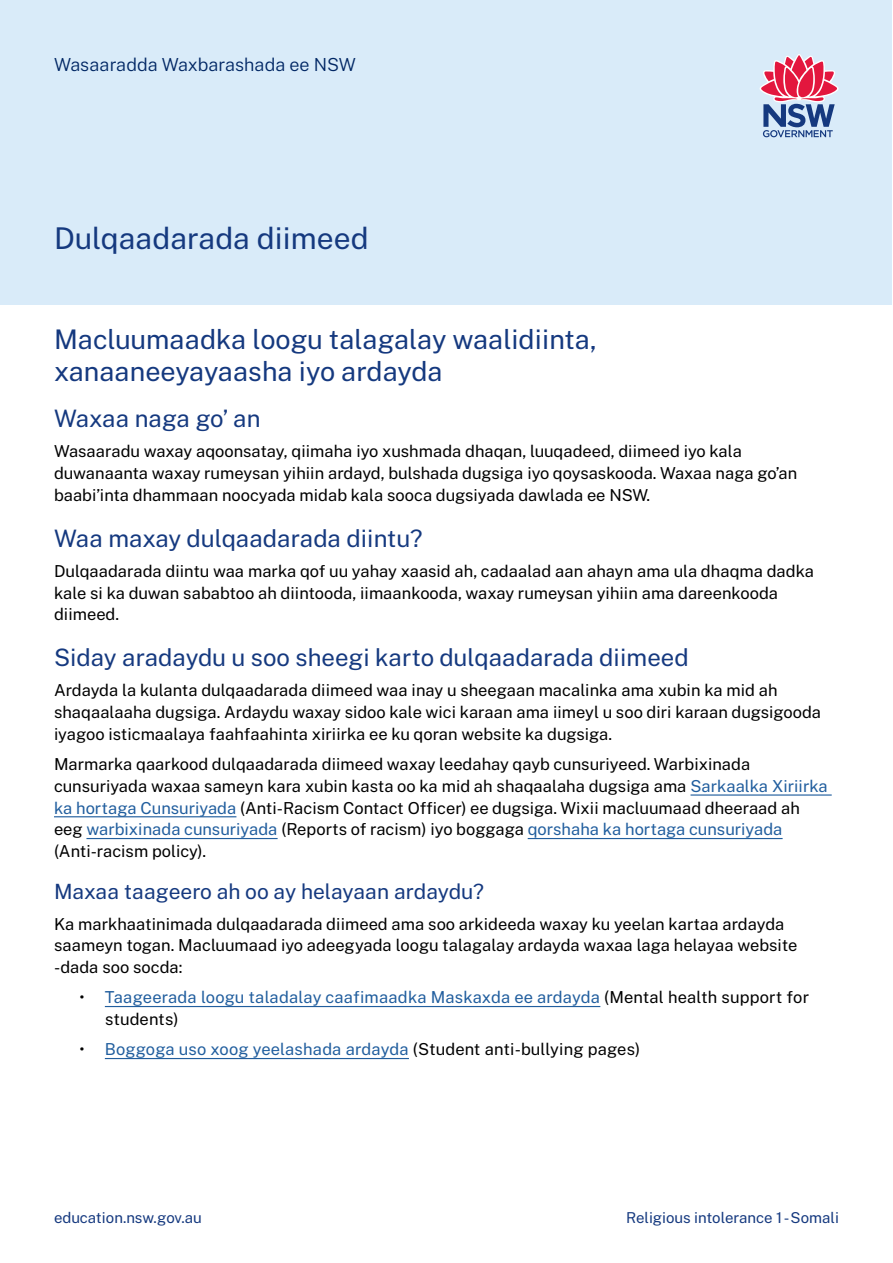
<style>
.page{position:relative;width:893px;height:1263px;background:#fff}
.page>*{position:absolute;margin:0;border:0;box-sizing:border-box;transform-origin:0 0}
.t1{font:30px "Public Sans";color:#15397f}
.t2{font:27px/32.4px "Public Sans";color:#15397f}
.t3{font:24px "Public Sans";color:#15397f}
.t4{font:21px "Public Sans";color:#15397f}
.t5{font:300 18px "Public Sans";color:#002664}
.Body{font:16.5px/21.8px "Public Sans";color:#000}
.t6{font:16.5px/21.8px "Public Sans";letter-spacing:.01em;color:#215e9e}
.t7{font:15px "Public Sans";color:#15397f}
.s1{color:#215e9e}
.s2{color:#000}
</style>
<div class="page">
<div style="left:0;top:0;width:892px;height:304px;background:#d9ebf9"></div>
<svg style="left:760px;top:54px;width:79px;height:83px"></svg>
<hr style="left:690px;top:794px;width:142px;height:2px;background:#215e9e">
<hr style="left:54px;top:816px;width:182px;height:1px;background:#215e9e">
<hr style="left:86px;top:838px;width:192px;height:1px;background:#215e9e">
<hr style="left:528px;top:838px;width:255px;height:1px;background:#215e9e">
<hr style="left:105px;top:1006px;width:495px;height:1px;background:#215e9e">
<hr style="left:105px;top:1058px;width:304px;height:1px;background:#215e9e">
<p class="t5" style="left:54px;top:52px;width:303px">Wasaaradda Waxbarashada ee NSW</p>
<h1 class="t1" style="left:54px;top:217px;width:316px">Dulqaadarada diimeed</h1>
<h2 class="t2" style="left:54px;top:321px;width:544px">Macluumaadka loogu talagalay waalidiinta, xanaaneeyayaasha iyo ardayda</h2>
<h3 class="t3" style="left:54px;top:401px;width:208px">Waxaa naga go’ an</h3>
<p class="Body" style="left:54px;top:439px;width:745px">Wasaaradu waxay aqoonsatay, qiimaha iyo xushmada dhaqan, luuqadeed, diimeed iyo kala duwanaanta waxay rumeysan yihiin ardayd, bulshada dugsiga iyo qoysaskooda. Waxaa naga go’an baabi’inta dhammaan noocyada midab kala sooca dugsiyada dawlada ee NSW.</p>
<h3 class="t3" style="left:54px;top:520px;width:370px">Waa maxay dulqaadarada diintu?</h3>
<p class="Body" style="left:54px;top:559px;width:762px">Dulqaadarada diintu waa marka qof uu yahay xaasid ah, cadaalad aan ahayn ama ula dhaqma dadka kale si ka duwan sababtoo ah diintooda, iimaankooda, waxay rumeysan yihiin ama dareenkooda diimeed.</p>
<h3 class="t3" style="left:54px;top:640px;width:636px">Siday aradaydu u soo sheegi karto dulqaadarada diimeed</h3>
<p class="Body" style="left:54px;top:679px;width:769px">Ardayda la kulanta dulqaadarada diimeed waa inay u sheegaan macalinka ama xubin ka mid ah shaqaalaaha dugsiga. Ardaydu waxay sidoo kale wici karaan ama iimeyl u soo diri karaan dugsigooda iyagoo isticmaalaya faahfaahinta xiriirka ee ku qoran website ka dugsiga.</p>
<p class="Body" style="left:54px;top:752px;width:775px">Marmarka qaarkood dulqaadarada diimeed waxay leedahay qayb cunsuriyeed. Warbixinada cunsuriyada waxaa sameyn kara xubin kasta oo ka mid ah shaqaalaha dugsiga ama <span class="s1">Sarkaalka Xiriirka ka hortaga Cunsuriyada</span> (Anti-Racism Contact Officer) ee dugsiga. Wixii macluumaad dheeraad ah eeg <span class="s1">warbixinada cunsuriyada</span> (Reports of racism) iyo boggaga <span class="s1">qorshaha ka hortaga cunsuriyada </span>(Anti-racism policy).</p>
<h4 class="t4" style="left:54px;top:877px;width:431px">Maxaa taageero ah oo ay helayaan ardaydu?</h4>
<p class="Body" style="left:54px;top:912px;width:745px">Ka markhaatinimada dulqaadarada diimeed ama soo arkideeda waxay ku yeelan kartaa ardayda saameyn togan. Macluumaad iyo adeegyada loogu talagalay ardayda waxaa laga helayaa website -dada soo socda:</p>
<p class="t6" style="left:105px;top:985px;width:706px;text-indent:-26px"><span class="s2">•</span> Taageerada loogu taladalay caafimaadka Maskaxda ee ardayda <span class="s2">(Mental health support for students)</span></p>
<p class="t6" style="left:80px;top:1037px;width:562px"><span class="s2">•</span> Boggoga uso xoog yeelashada ardayda <span class="s2">(Student anti-bullying pages)</span></p>
<p class="t7" style="left:54px;top:1207px;width:149px">education.nsw.gov.au</p>
<p class="t7" style="left:626px;top:1207px;width:214px">Religious intolerance 1 - Somali</p>
</div>
